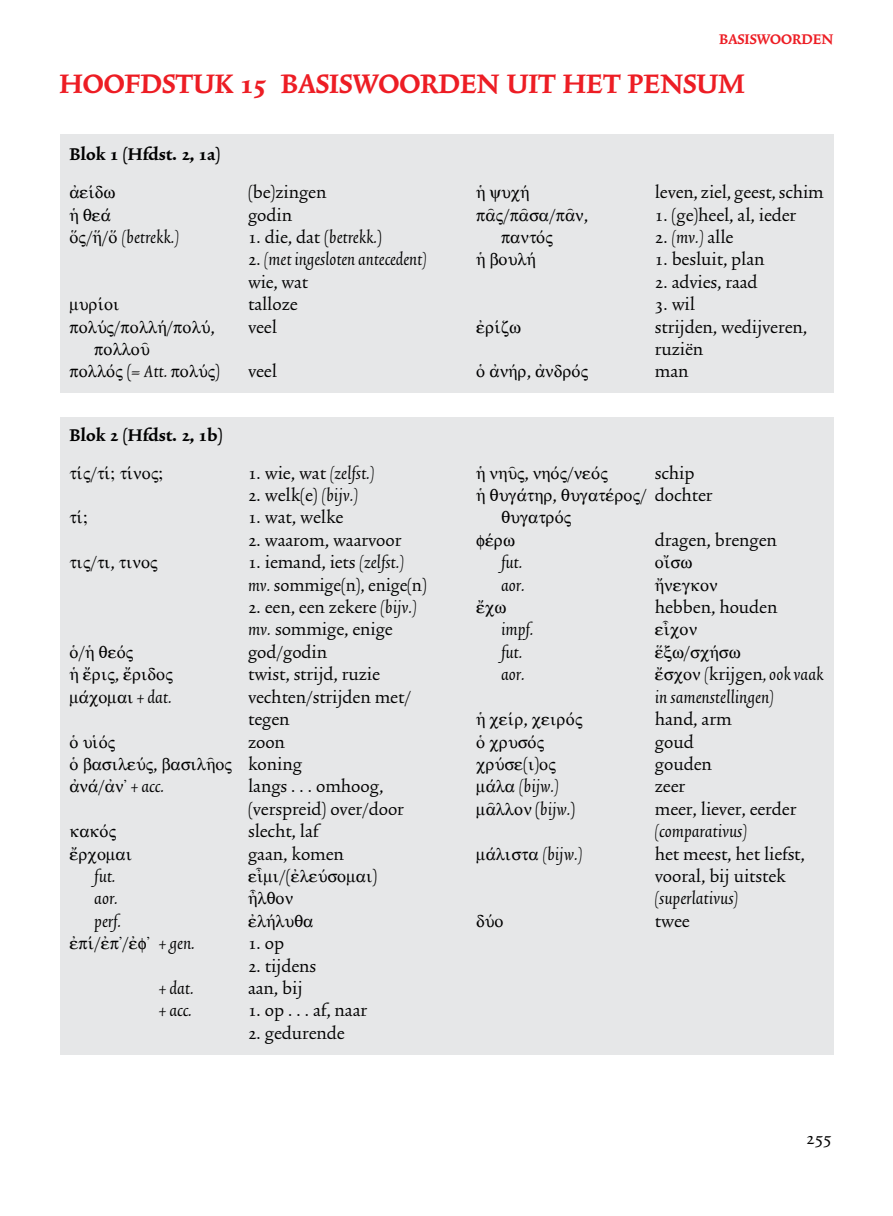
<style>
.page{position:relative;width:893px;height:1216px;background:#fff}
.page>*{position:absolute;margin:0;border:0;box-sizing:border-box;transform-origin:0 0}
.t1{font:700 31.5px "Trinite No 2";color:#ed1d24}
.t2{font:19.95px/22.4px "Trinite No 2 Rom Wid";color:#000}
.t3{font:italic 19.95px/22.4px "Trinite No 2";color:#000}
.t4{font:700 19.95px "Trinite No 2";color:#000}
.t5{font:18.2px "Symbol Greek";color:#000}
.t6{font:700 16.45px "Trinite No 2";color:#ed1d24}
.s1{font-family:"Trinite No 2 Rom Wid";font-style:normal}
.s2{font-family:"Trinite No 2";font-style:italic}
</style>
<div class="page">
<div style="left:60px;top:134px;width:773px;height:258px;background:#e6e7e8"></div>
<div style="left:60px;top:417px;width:773px;height:637px;background:#e6e7e8"></div>
<p class="t6" style="left:719px;top:32px;width:116px">BASISWOORDEN</p>
<h1 class="t1" style="left:60px;top:69px;width:241px">HOOFDSTUK 15 BASISWOORDEN</h1>
<h1 class="t1" style="left:507px;top:69px;width:240px">UIT HET PENSUM</h1>
<p class="t4" style="left:69px;top:145px;width:152px">BLOK 1 (HFDST. 2, 1A)</p>
<p class="t2" style="left:248px;top:182px;width:80px">(be)zingen</p>
<p class="t2" style="left:248px;top:205px;width:45px">godin</p>
<p class="t3" style="left:69px;top:227px;width:111px">□ <span class="s1">/ /</span>□ (betrekk.)</p>
<p class="t2" style="left:248px;top:227px;width:136px">1. die, dat (<span class="s2">betrekk.</span>)</p>
<p class="t3" style="left:248px;top:250px;width:180px"><span class="s1">2.</span> (met ingesloten antecedent)</p>
<p class="t2" style="left:248px;top:272px;width:61px">wie, wat</p>
<p class="t5" style="left:79px;top:294px;width:36px">◆ ❖□</p>
<p class="t2" style="left:248px;top:294px;width:51px">talloze</p>
<p class="t2" style="left:79px;top:317px;width:138px">□●◆❖/ □●● ❖/ □●◆❖,</p>
<p class="t2" style="left:248px;top:317px;width:30px">veel</p>
<p class="t5" style="left:103px;top:339px;width:48px">□●●□◆</p>
<p class="t3" style="left:79px;top:362px;width:143px">□●●□❖ <span class="s1">(=</span> Att. □●◆❖<span class="s1">)</span></p>
<p class="t2" style="left:248px;top:362px;width:30px">veel</p>
<p class="t4" style="left:69px;top:426px;width:155px">BLOK 2 (HFDST. 2, 1B)</p>
<p class="t2" style="left:69px;top:463px;width:83px">▼❖/▼❖▼❖■□</p>
<p class="t2" style="left:248px;top:463px;width:128px">1. wie, wat <span class="s2">(zelfst.)</span></p>
<p class="t2" style="left:248px;top:485px;width:111px">2. welk(e) <span class="s2">(bijv.)</span></p>
<p class="t2" style="left:248px;top:507px;width:97px">1. wat, welke</p>
<p class="t2" style="left:248px;top:530px;width:155px">2. waarom, waarvoor</p>
<p class="t2" style="left:69px;top:552px;width:82px">▼ /▼,▼■□</p>
<p class="t2" style="left:248px;top:552px;width:180px">1. iemand, iets <span class="s2">(zelfst.) mv.</span> sommige(n), enige(n)</p>
<p class="t2" style="left:248px;top:597px;width:170px">2. een, een zekere <span class="s2">(bijv.) mv.</span> sommige, enige</p>
<p class="t2" style="left:69px;top:642px;width:63px">□/ ❑ □❖</p>
<p class="t2" style="left:248px;top:642px;width:81px">god/godin</p>
<p class="t2" style="left:115px;top:664px;width:6px">,</p>
<p class="t2" style="left:248px;top:664px;width:133px">twist, strijd, ruzie</p>
<p class="t3" style="left:137px;top:687px;width:37px">+ dat.</p>
<p class="t2" style="left:248px;top:687px;width:164px">vechten/strijden met/ tegen</p>
<p class="t5" style="left:69px;top:731px;width:45px">□◆□❖</p>
<p class="t2" style="left:248px;top:731px;width:38px">zoon</p>
<p class="t2" style="left:69px;top:754px;width:234px">□ ▲● ◆❖, ▲● □ koning</p>
<p class="t3" style="left:80px;top:776px;width:86px">■ ❖<span class="s1">/</span> ■∆ +acc.</p>
<p class="t2" style="left:248px;top:776px;width:157px">langs . . . omhoog, (verspreid) over/door</p>
<p class="t2" style="left:248px;top:821px;width:72px">slecht, laf</p>
<p class="t2" style="left:248px;top:843px;width:97px">gaan, komen</p>
<p class="t3" style="left:94px;top:866px;width:23px">fut.</p>
<p class="t2" style="left:279px;top:866px;width:69px">/( ● ◆❖▲□</p>
<p class="t2" style="left:372px;top:866px;width:6px">)</p>
<p class="t3" style="left:94px;top:888px;width:25px">aor.</p>
<p class="t5" style="left:257px;top:888px;width:37px">●❑□■</p>
<p class="t3" style="left:94px;top:911px;width:28px">perf.</p>
<p class="t5" style="left:257px;top:910px;width:48px">● ❖●◆❑</p>
<p class="t3" style="left:94px;top:933px;width:102px">❖<span class="s1">/</span> ∆<span class="s1">/</span> ∆ +gen.</p>
<p class="t2" style="left:248px;top:933px;width:38px">1. op</p>
<p class="t2" style="left:248px;top:955px;width:70px">2. tijdens</p>
<p class="t3" style="left:159px;top:978px;width:37px">+ dat.</p>
<p class="t2" style="left:248px;top:978px;width:56px">aan, bij</p>
<p class="t3" style="left:159px;top:1000px;width:35px">+ acc.</p>
<p class="t2" style="left:248px;top:1000px;width:121px">1. op . . . af, naar</p>
<p class="t2" style="left:248px;top:1023px;width:98px">2. gedurende</p>
<p class="t2" style="left:655px;top:182px;width:170px">leven, ziel, geest, schim</p>
<p class="t2" style="left:503px;top:205px;width:86px">/ ▲/ ■,</p>
<p class="t2" style="left:655px;top:205px;width:143px">1. (ge)heel, al, ieder</p>
<p class="t5" style="left:520px;top:227px;width:32px">■▼□❖</p>
<p class="t2" style="left:655px;top:227px;width:80px">2. <span class="s2">(mv.)</span> alle</p>
<p class="t5" style="left:499px;top:249px;width:44px">□◆● ❖</p>
<p class="t2" style="left:655px;top:250px;width:111px">1. besluit, plan</p>
<p class="t2" style="left:655px;top:272px;width:104px">2. advies, raad</p>
<p class="t2" style="left:655px;top:294px;width:42px">3. wil</p>
<p class="t2" style="left:655px;top:317px;width:154px">strijden, wedijveren, ruziën</p>
<p class="t2" style="left:476px;top:362px;width:111px">□■❖, ■ □❖</p>
<p class="t2" style="left:655px;top:362px;width:35px">man</p>
<p class="t2" style="left:490px;top:463px;width:118px">■ ◆,■ □❖/■ □❖</p>
<p class="t2" style="left:655px;top:463px;width:41px">schip</p>
<p class="t2" style="left:490px;top:485px;width:224px">❑◆ ❖▼ , ❑◆ ▼ ❖ □ / dochter</p>
<p class="t5" style="left:501px;top:507px;width:70px">❑◆ ▼ □❖</p>
<p class="t2" style="left:655px;top:530px;width:124px">dragen, brengen</p>
<p class="t3" style="left:501px;top:552px;width:23px">fut.</p>
<p class="t3" style="left:501px;top:575px;width:25px">aor.</p>
<p class="t5" style="left:664px;top:574px;width:55px">■ □■</p>
<p class="t2" style="left:655px;top:597px;width:124px">hebben, houden</p>
<p class="t3" style="left:501px;top:619px;width:34px">impf.</p>
<p class="t3" style="left:501px;top:642px;width:23px">fut.</p>
<p class="t2" style="left:684px;top:642px;width:47px">/▲ ❖▲</p>
<p class="t3" style="left:501px;top:664px;width:25px">aor.</p>
<p class="t3" style="left:655px;top:664px;width:170px;text-indent:9px">▲ □■ (<span class="s1">krijgen</span>,ookvaak in samenstellingen)</p>
<p class="t2" style="left:514px;top:709px;width:15px">❖,</p>
<p class="t2" style="left:655px;top:709px;width:78px">hand, arm</p>
<p class="t5" style="left:476px;top:731px;width:67px">□ ◆▲□❖</p>
<p class="t2" style="left:655px;top:731px;width:40px">goud</p>
<p class="t2" style="left:495px;top:754px;width:55px">◆❖▲ ( )□</p>
<p class="t2" style="left:655px;top:754px;width:58px">gouden</p>
<p class="t3" style="left:496px;top:776px;width:64px">❖● (bijw.)</p>
<p class="t2" style="left:655px;top:776px;width:32px">zeer</p>
<p class="t3" style="left:496px;top:799px;width:81px">●●□■ <span class="s1">(</span>bijw.<span class="s1">)</span></p>
<p class="t2" style="left:655px;top:799px;width:143px">meer, liever, eerder</p>
<p class="t3" style="left:655px;top:821px;width:93px">(comparativus)</p>
<p class="t3" style="left:496px;top:843px;width:88px">❖● ▲▼ (bijw.)</p>
<p class="t2" style="left:655px;top:843px;width:151px">het meest, het liefst, vooral, bij uitstek</p>
<p class="t3" style="left:655px;top:888px;width:85px">(superlativus)</p>
<p class="t5" style="left:485px;top:910px;width:20px">◆❖□</p>
<p class="t2" style="left:655px;top:911px;width:36px">twee</p>
<p class="t2" style="left:806px;top:1128px;width:27px">255</p>
</div>
